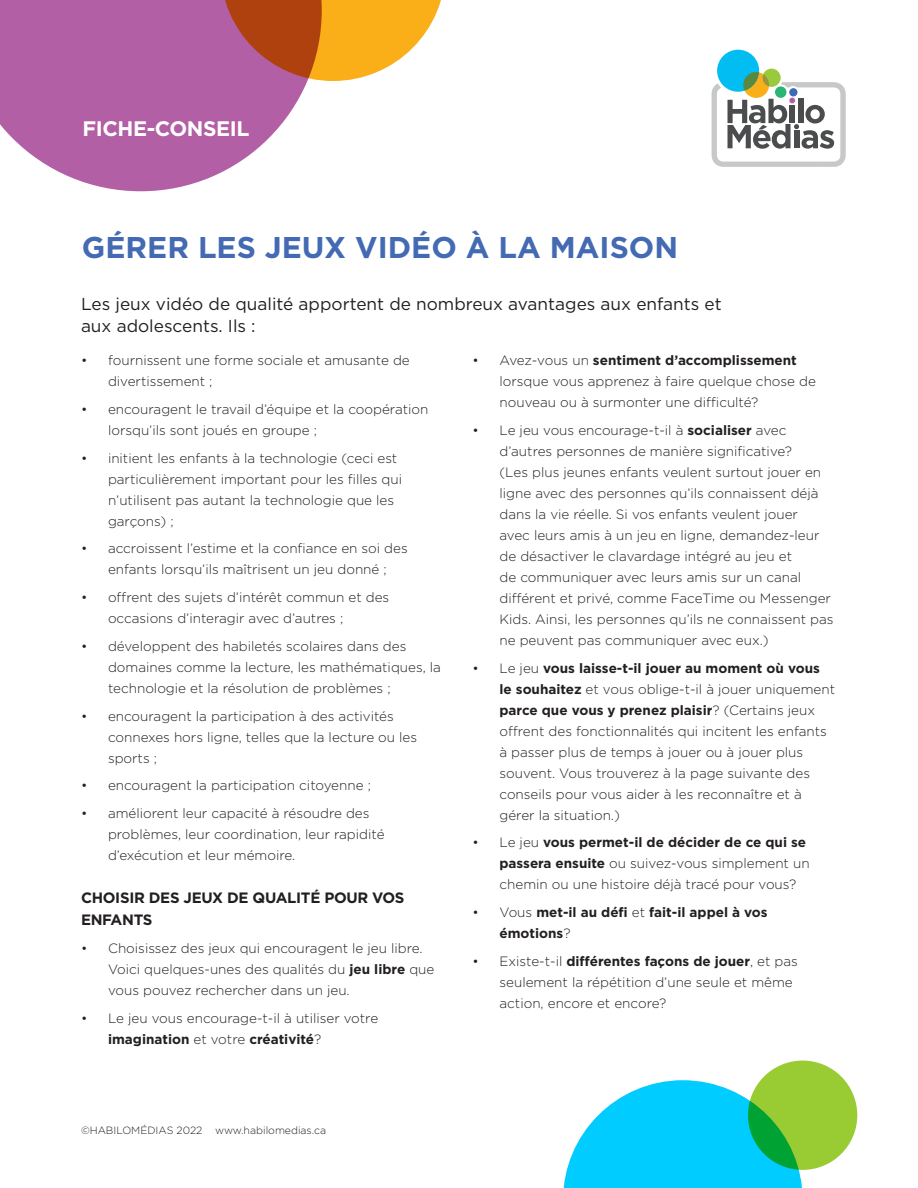
<style>
.page{position:relative;width:918px;height:1188px;background:#fff}
.page>*{position:absolute;margin:0;border:0;box-sizing:border-box;transform-origin:0 0}
.t1{font:700 30px "Gotham";color:#436ab3}
.t2{font:700 21px "Gotham";letter-spacing:-.02em;color:#fff}
.t3{font:17.25px/22.5px "Gotham";color:#231f20}
.t4{font:700 15px/22.5px "Gotham";letter-spacing:-.02em;color:#231f20}
.t5{font:300 13.5px/21px "Gotham";color:#231f20}
.t6{font:700 13.5px/21px "Gotham";color:#231f20}
.t7{font:300 10.5px "Gotham";color:#231f20}
.s1{font-weight:700}
.s2{font-weight:300}
</style>
<div class="page">
<img style="left:719px;top:49px;width:39px;height:13px">
<svg style="left:762px;top:69px;width:19px;height:18px"></svg>
<div style="left:717px;top:50px;width:42px;height:42px;background:#01bdf2;border-radius:50%"></div>
<svg style="left:711px;top:72px;width:135px;height:95px"></svg>
<svg style="left:0;top:0;width:308px;height:191px;fill:#b35fa6"></svg>
<svg style="left:563px;top:1080px;width:239px;height:108px"></svg>
<svg style="left:748px;top:1061px;width:109px;height:109px;fill:#9c3"></svg>
<svg style="left:221px;top:0;width:220px;height:81px"></svg>
<h2 class="t2" style="left:82px;top:114px;width:168px">FICHE-CONSEIL</h2>
<h1 class="t1" style="left:82px;top:227px;width:598px">GÉRER LES JEUX VIDÉO À LA MAISON</h1>
<p class="t3" style="left:81px;top:292px;width:642px">Les jeux vidéo de qualité apportent de nombreux avantages aux enfants et aux adolescents. Ils :</p>
<p class="t5" style="left:108px;top:349px;width:303px;text-indent:-27px">• fournissent une forme sociale et amusante de divertissement ;</p>
<p class="t5" style="left:108px;top:398px;width:322px;text-indent:-27px">• encouragent le travail d’équipe et la coopération lorsqu’ils sont joués en groupe ;</p>
<p class="t5" style="left:108px;top:447px;width:296px;text-indent:-27px">• initient les enfants à la technologie (ceci est particulièrement important pour les filles qui n’utilisent pas autant la technologie que les garçons) ;</p>
<p class="t5" style="left:81px;top:538px;width:328px;text-align:center">• accroissent l’estime et la confiance en soi des enfants lorsqu’ils maîtrisent un jeu donné ;</p>
<p class="t5" style="left:108px;top:586px;width:283px;text-indent:-27px">• offrent des sujets d’intérêt commun et des occasions d’interagir avec d’autres ;</p>
<p class="t5" style="left:108px;top:635px;width:335px;text-indent:-27px">• développent des habiletés scolaires dans des domaines comme la lecture, les mathématiques, la technologie et la résolution de problèmes ;</p>
<p class="t5" style="left:108px;top:705px;width:311px;text-indent:-27px">• encouragent la participation à des activités connexes hors ligne, telles que la lecture ou les sports ;</p>
<p class="t5" style="left:81px;top:775px;width:291px">• encouragent la participation citoyenne ;</p>
<p class="t5" style="left:108px;top:802px;width:278px;text-indent:-27px">• améliorent leur capacité à résoudre des problèmes, leur coordination, leur rapidité d’exécution et leur mémoire.</p>
<p class="t4" style="left:81px;top:886px;width:325px">CHOISIR DES JEUX DE QUALITÉ POUR VOS<br>ENFANTS</p>
<p class="t5" style="left:108px;top:937px;width:328px;text-indent:-27px">• Choisissez des jeux qui encouragent le jeu libre.<br>Voici quelques-unes des qualités du <span class="s1">jeu libre</span> que vous pouvez rechercher dans un jeu.</p>
<p class="t5" style="left:108px;top:1007px;width:272px;text-indent:-27px">• Le jeu vous encourage-t-il à utiliser votre <span class="s1">imagination</span> et votre <span class="s1">créativité</span>?</p>
<p class="t7" style="left:81px;top:1123px;width:247px">©HABILOMÉDIAS 2022 www.habilomedias.ca</p>
<p class="t5" style="left:500px;top:349px;width:318px;text-indent:-27px">• Avez-vous un <span class="s1">sentiment d’accomplissement </span>lorsque vous apprenez à faire quelque chose de nouveau ou à surmonter une difficulté?</p>
<p class="t5" style="left:500px;top:419px;width:336px;text-indent:-27px">• Le jeu vous encourage-t-il à <span class="s1">socialiser</span> avec d’autres personnes de manière significative?<br>(Les plus jeunes enfants veulent surtout jouer en ligne avec des personnes qu’ils connaissent déjà dans la vie réelle. Si vos enfants veulent jouer<br>avec leurs amis à un jeu en ligne, demandez‑leur de désactiver le clavardage intégré au jeu et<br>de communiquer avec leurs amis sur un canal différent et privé, comme FaceTime ou Messenger Kids. Ainsi, les personnes qu’ils ne connaissent pas ne peuvent pas communiquer avec eux.)</p>
<p class="t5" style="left:500px;top:657px;width:337px;text-indent:-27px">• Le jeu <span class="s1">vous laisse-t-il jouer au moment où vous le souhaitez</span> et vous oblige-t-il à jouer uniquement <span class="s1">parce que vous y prenez plaisir</span>? (Certains jeux offrent des fonctionnalités qui incitent les enfants à passer plus de temps à jouer ou à jouer plus souvent. Vous trouverez à la page suivante des conseils pour vous aider à les reconnaître et à gérer la situation.)</p>
<p class="t5" style="left:500px;top:832px;width:312px;text-indent:-27px">• Le jeu <span class="s1">vous permet-il de décider de ce qui se passera ensuite</span> ou suivez-vous simplement un chemin ou une histoire déjà tracé pour vous?</p>
<p class="t6" style="left:500px;top:902px;width:270px;text-indent:-27px"><span class="s2">• Vous</span> met-il au défi <span class="s2">et</span> fait-il appel à vos émotions<span class="s2">?</span></p>
<p class="t5" style="left:500px;top:950px;width:300px;text-indent:-27px">• Existe-t-il <span class="s1">différentes façons de jouer</span>, et pas seulement la répétition d’une seule et même action, encore et encore?</p>
</div>
